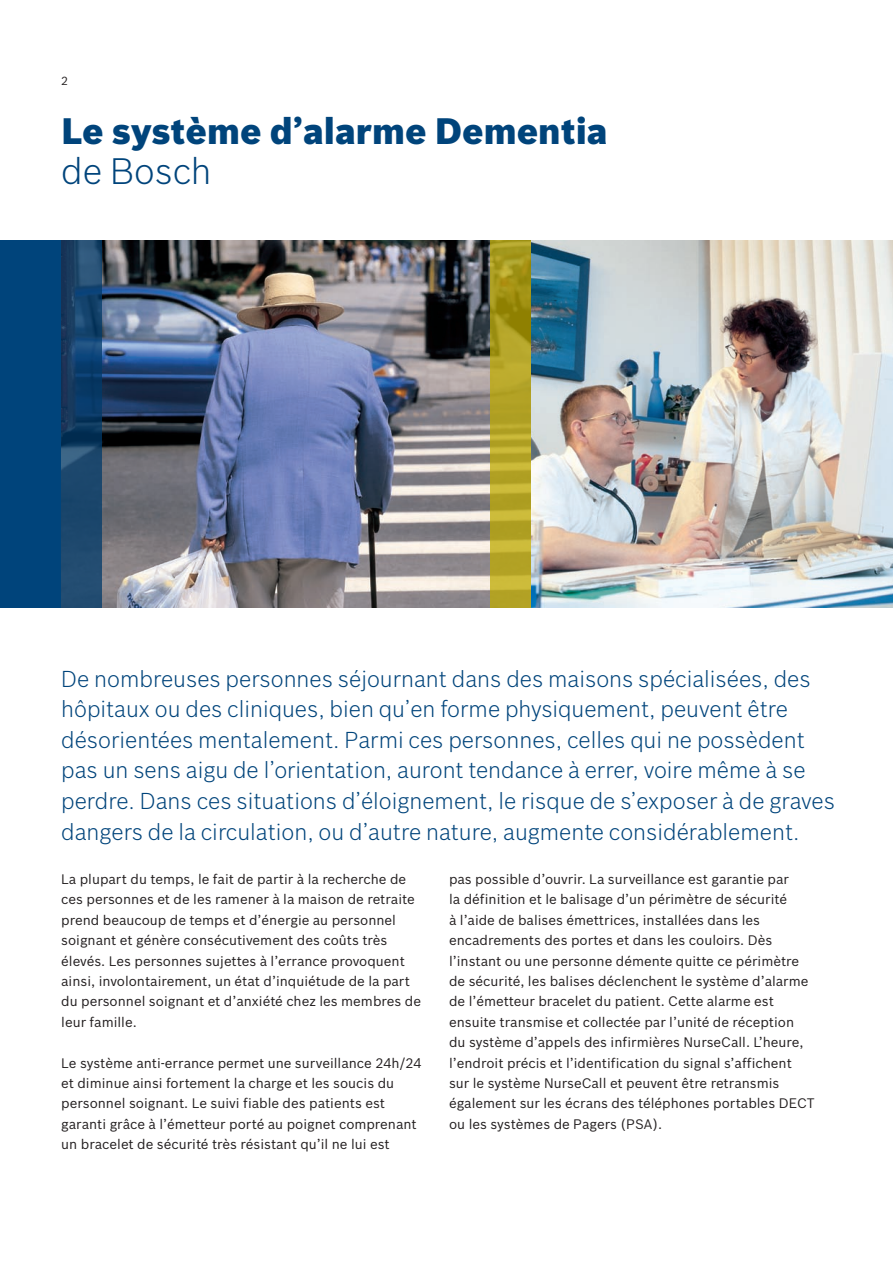
<style>
.page{position:relative;width:893px;height:1263px;background:#fff}
.page>*{position:absolute;margin:0;border:0;box-sizing:border-box;transform-origin:0 0}
.Headline_1_Black_24_9_6_Pant__295{font:900 36px "Bosch Sans";color:#00447b}
.Headline_1_Black_24_9_6_Pant__295-2{font:300 36px "Bosch Sans";color:#00447b}
.Copy_bold_9_4_8_Pant__295{font:300 22.5px/30.6px "Bosch Sans";color:#00447b}
.GT{font:13.5px/20.4px "Bosch Sans";color:#231f20}
.Pagination_7_7_3_84{font:11.55px "Bosch Sans";color:#231f20}
</style>
<div class="page">
<div style="left:0;top:240px;width:82px;height:368px;background:#00447b"></div>
<img style="left:531px;top:240px;width:362px;height:368px">
<img style="left:102px;top:240px;width:388px;height:368px">
<svg style="left:490px;top:240px;width:41px;height:368px;background:#b2a224"></svg>
<svg style="left:61px;top:240px;width:41px;height:368px;background:#19436a"></svg>
<p class="Pagination_7_7_3_84" style="left:61px;top:74px;width:8px">2</p>
<p class="Headline_1_Black_24_9_6_Pant__295" style="left:61px;top:108px;width:548px">Le système d’alarme Dementia</p>
<p class="Headline_1_Black_24_9_6_Pant__295-2" style="left:61px;top:149px;width:152px">de Bosch</p>
<p class="Copy_bold_9_4_8_Pant__295" style="left:61px;top:663px;width:775px">De nombreuses personnes séjournant dans des maisons spécialisées, des hôpitaux ou des cliniques, bien qu’en forme physiquement, peuvent être désorientées mentalement. Parmi ces personnes, celles qui ne possèdent pas un sens aigu de l’orientation, auront tendance à errer, voire même à se perdre. Dans ces situations d’éloignement, le risque de s’exposer à de graves dangers de la circulation, ou d’autre nature, augmente considérablement.</p>
<p class="GT" style="left:61px;top:869px;width:361px">La plupart du temps, le fait de partir à la recherche de ces personnes et de les ramener à la maison de retraite prend beaucoup de temps et d’énergie au personnel soignant et génère consécutivement des coûts très élevés. Les personnes sujettes à l’errance provoquent ainsi, involontairement, un état d’inquiétude de la part du personnel soignant et d’anxiété chez les membres de leur famille.</p>
<p class="GT" style="left:61px;top:1052px;width:362px">Le système anti-errance permet une surveillance 24h/24 et diminue ainsi fortement la charge et les soucis du personnel soignant. Le suivi fiable des patients est garanti grâce à l’émetteur porté au poignet comprenant un bracelet de sécurité très résistant qu’il ne lui est</p>
<p class="GT" style="left:449px;top:869px;width:367px">pas possible d’ouvrir. La surveillance est garantie par<br>la définition et le balisage d’un périmètre de sécurité<br>à l’aide de balises émettrices, installées dans les encadrements des portes et dans les couloirs. Dès l’instant ou une personne démente quitte ce périmètre de sécurité, les balises déclenchent le système d’alarme de l’émetteur bracelet du patient. Cette alarme est ensuite transmise et collectée par l’unité de réception<br>du système d’appels des infirmières NurseCall. L’heure, l’endroit précis et l’identification du signal s’affichent sur le système NurseCall et peuvent être retransmis également sur les écrans des téléphones portables DECT ou les systèmes de Pagers (PSA).</p>
</div>
